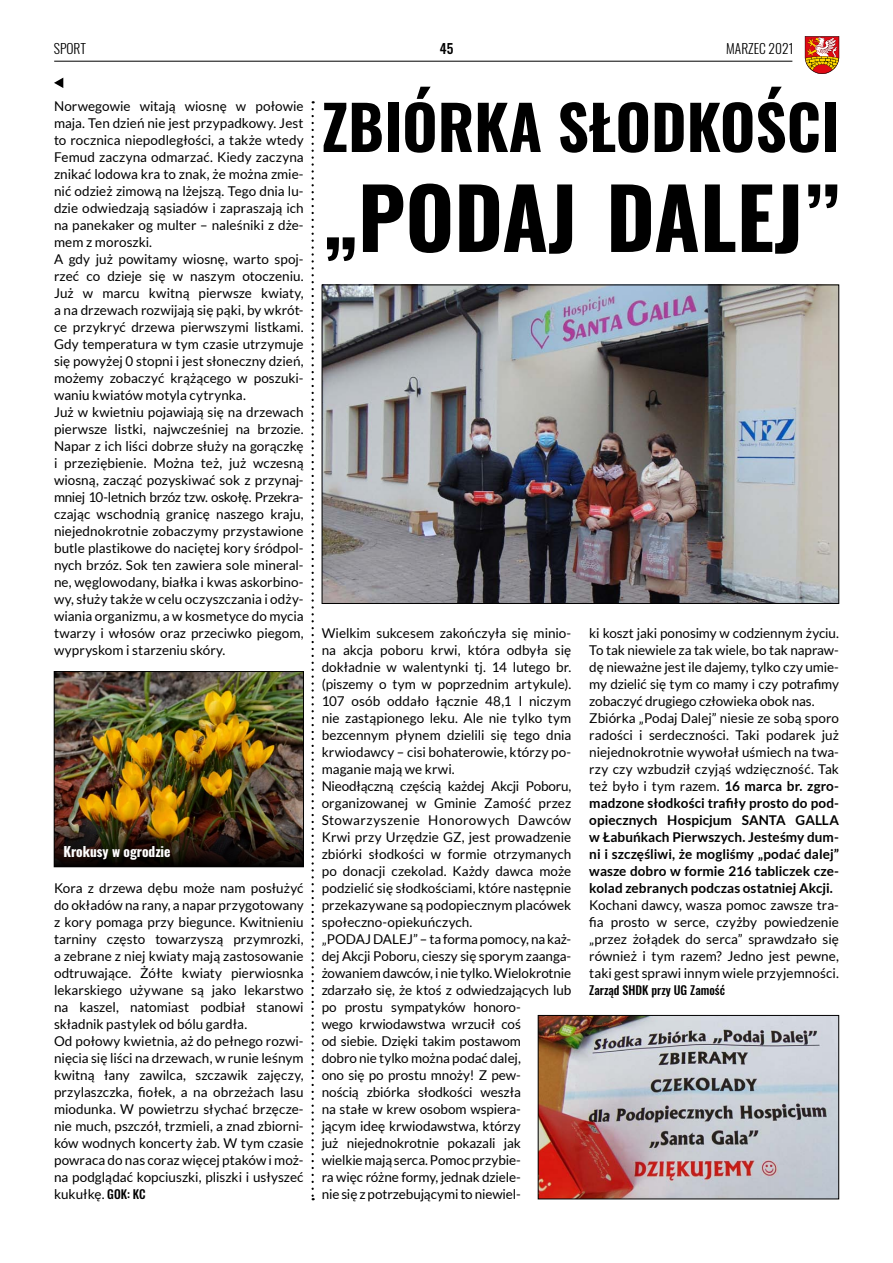
<style>
.page{position:relative;width:893px;height:1263px;background:#fff}
.page>*{position:absolute;margin:0;border:0;box-sizing:border-box;transform-origin:0 0}
.t1{font:700 83.25px "Oswald";color:#000}
.t2{font:700 60.75px "Oswald";color:#000}
.t3{font:13.5px/17px "Lato";color:#000}
.t4{font:700 13.5px "Oswald";color:#fff}
.t5{font:300 13.5px "Oswald";color:#000}
.t6{font:500 13.5px "Oswald";color:#000}
.t7{font:500 12px "Oswald";color:#000}
.s1{font-family:"Oswald";font-weight:500;font-size:12px}
.s2{font-weight:700}
</style>
<div class="page">
<hr style="left:54px;top:61px;width:738px;height:1px;background:#000">
<svg style="left:805px;top:36px;width:34px;height:38px"></svg>
<svg style="left:54px;top:78px;width:9px;height:10px"></svg>
<img style="left:324px;top:287px;width:513px;height:315px">
<div style="left:322px;top:285px;width:517px;height:319px;border:1px solid #000"></div>
<img style="left:56px;top:673px;width:246px;height:152px">
<div style="left:54px;top:671px;width:250px;height:196px;border:1px solid #000"></div>
<svg style="left:312px;top:109px;width:2px;height:1091px"></svg>
<img style="left:540px;top:1017px;width:297px;height:180px">
<div style="left:538px;top:1015px;width:301px;height:184px;border:1px solid #000"></div>
<img style="left:54px;top:825px;width:250px;height:42px">
<p class="t5" style="left:54px;top:36px;width:34px">SPORT</p>
<p class="t6" style="left:440px;top:41px;width:15px">45</p>
<p class="t5" style="left:726px;top:36px;width:69px">MARZEC 2021</p>
<p class="t3" style="left:54px;top:97px;width:251px">Norwegowie witają wiosnę w połowie maja. Ten dzień nie jest przypadkowy. Jest to rocznica niepodległości, a także wtedy Femud zaczyna odmarzać. Kiedy zaczyna znikać lodowa kra to znak, że można zmie&shy;nić odzież zimową na lżejszą. Tego dnia lu&shy;dzie odwiedzają sąsiadów i zapraszają ich na panekaker og multer – naleśniki z dże&shy;mem z moroszki.<br>A gdy już powitamy wiosnę, warto spoj&shy;rzeć co dzieje się w naszym otoczeniu.<br>Już w marcu kwitną pierwsze kwiaty, a na drzewach rozwijają się pąki, by wkrót&shy;ce przykryć drzewa pierwszymi listkami.<br>Gdy temperatura w tym czasie utrzymuje się powyżej 0 stopni i jest słoneczny dzień, możemy zobaczyć krążącego w poszuki&shy;waniu kwiatów motyla cytrynka.<br>Już w kwietniu pojawiają się na drzewach pierwsze listki, najwcześniej na brzozie.<br>Napar z ich liści dobrze służy na gorączkę i przeziębienie. Można też, już wczesną wiosną, zacząć pozyskiwać sok z przynaj&shy;mniej 10-letnich brzóz tzw. oskołę. Przekra&shy;czając wschodnią granicę naszego kraju, niejednokrotnie zobaczymy przystawione butle plastikowe do naciętej kory śródpol&shy;nych brzóz. Sok ten zawiera sole mineral&shy;ne, węglowodany, białka i kwas askorbino&shy;wy, służy także w celu oczyszczania i odży&shy;wiania organizmu, a w kosmetyce do mycia twarzy i włosów oraz przeciwko piegom, wypryskom i starzeniu skóry.</p>
<p class="t4" style="left:63px;top:845px;width:109px">Krokusy w ogrodzie</p>
<p class="t3" style="left:54px;top:880px;width:251px">Kora z drzewa dębu może nam posłużyć do okładów na rany, a napar przygotowany z kory pomaga przy biegunce. Kwitnieniu tarniny często towarzyszą przymrozki, a zebrane z niej kwiaty mają zastosowanie odtruwające. Żółte kwiaty pierwiosnka lekarskiego używane są jako lekarstwo na kaszel, natomiast podbiał stanowi składnik pastylek od bólu gardła.<br>Od połowy kwietnia, aż do pełnego rozwi&shy;nięcia się liści na drzewach, w runie leśnym kwitną łany zawilca, szczawik zajęczy, przylaszczka, fiołek, a na obrzeżach lasu miodunka. W powietrzu słychać brzęcze&shy;nie much, pszczół, trzmieli, a znad zbiorni&shy;ków wodnych koncerty żab. W tym czasie powraca do nas coraz więcej ptaków i moż&shy;na podglądać kopciuszki, pliszki i usłyszeć kukułkę. <span class="s1">GOK: KC</span></p>
<h2 class="t2" style="left:322px;top:95px;width:59px">Zbiórka</h2>
<h2 class="t2" style="left:558px;top:95px;width:32px">słodkości</h2>
<h1 class="t1" style="left:322px;top:175px;width:519px">„PODAJ DALEJ”</h1>
<p class="t3" style="left:322px;top:624px;width:251px">Wielkim sukcesem zakończyła się minio&shy;na akcja poboru krwi, która odbyła się dokładnie w walentynki tj. 14 lutego br. (piszemy o tym w poprzednim artykule).<br>107 osób oddało łącznie 48,1 l niczym nie zastąpionego leku. Ale nie tylko tym bezcennym płynem dzielili się tego dnia krwiodawcy – cisi bohaterowie, którzy po&shy;maganie mają we krwi.<br>Nieodłączną częścią każdej Akcji Poboru, organizowanej w Gminie Zamość przez Stowarzyszenie Honorowych Dawców Krwi przy Urzędzie GZ, jest prowadzenie zbiórki słodkości w formie otrzymanych po donacji czekolad. Każdy dawca może podzielić się słodkościami, które następnie przekazywane są podopiecznym placówek społeczno-opiekuńczych.<br>„PODAJ DALEJ” – ta forma pomocy, na każ&shy;dej Akcji Poboru, cieszy się sporym zaanga&shy;żowaniem dawców, i nie tylko. Wielokrotnie zdarzało się, że ktoś z odwiedzających lub po prostu sympatyków honoro-<br>wego krwiodawstwa wrzucił coś<br>od siebie. Dzięki takim postawom<br>dobro nie tylko można podać dalej,<br>ono się po prostu mnoży! Z pew-<br>nością zbiórka słodkości weszła<br>na stałe w krew osobom wspiera-<br>jącym ideę krwiodawstwa, którzy<br>już niejednokrotnie pokazali jak<br>wielkie mają serca. Pomoc przybie-<br>ra więc różne formy, jednak dziele-<br>nie się z potrzebującymi to niewiel-</p>
<p class="t3" style="left:589px;top:624px;width:251px">ki koszt jaki ponosimy w codziennym życiu.<br>To tak niewiele za tak wiele, bo tak napraw&shy;dę nieważne jest ile dajemy, tylko czy umie&shy;my dzielić się tym co mamy i czy potrafimy zobaczyć drugiego człowieka obok nas.<br>Zbiórka „Podaj Dalej” niesie ze sobą sporo radości i serdeczności. Taki podarek już niejednokrotnie wywołał uśmiech na twa&shy;rzy czy wzbudził czyjąś wdzięczność. Tak też było i tym razem. <span class="s2">16 marca br. zgro&shy;madzone słodkości trafiły prosto do pod&shy;opiecznych Hospicjum SANTA GALLA w Łabuńkach Pierwszych. Jesteśmy dum&shy;ni i szczęśliwi, że mogliśmy „podać dalej” wasze dobro w formie 216 tabliczek cze&shy;kolad zebranych podczas ostatniej Akcji.</span></p>
<p class="t3" style="left:589px;top:897px;width:251px;text-align:justify">Kochani dawcy, wasza pomoc zawsze tra&shy;fia prosto w serce, czyżby powiedzenie „przez żołądek do serca” sprawdzało się również i tym razem? Jedno jest pewne, taki gest sprawi innym wiele przyjemności.</p>
<p class="t7" style="left:589px;top:984px;width:137px">Zarząd SHDK przy UG Zamość</p>
</div>
